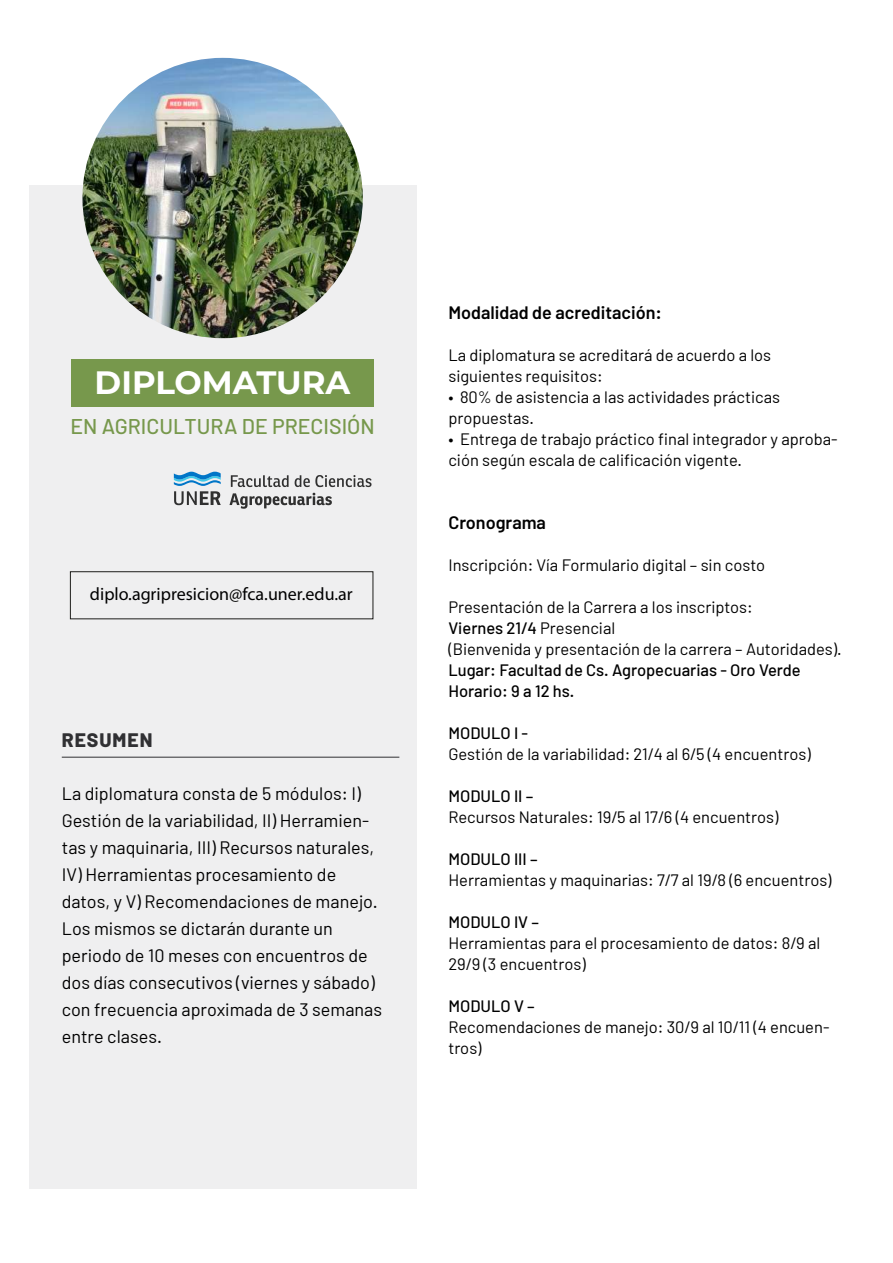
<style>
.page{position:relative;width:893px;height:1263px;background:#fff}
.page>*{position:absolute;margin:0;border:0;box-sizing:border-box;transform-origin:0 0}
.t1{font:700 32.4px "Montserrat";color:#fff}
.t2{font:500 21.3px "Barlow";color:#77984c}
.t3{font:800 19.5px "Barlow";letter-spacing:.05em;color:#303033}
.t4{font:18px/27px "Barlow";color:#000}
.t5{font:18px "Myriad Pro";color:#000}
.t6{font:600 18px "Barlow";color:#000}
.t7{font:16.5px/21px "Barlow";color:#000}
.t8{font:500 16.5px/21px "Barlow";color:#000}
.s1{font-weight:500}
</style>
<div class="page">
<div style="left:29px;top:185px;width:387px;height:1003px;background:#efeff0"></div>
<hr style="left:62px;top:757px;width:337px;height:1px;background:#303033">
<svg style="left:231px;top:475px;width:58px;height:12px"></svg>
<svg style="left:295px;top:475px;width:77px;height:12px"></svg>
<svg style="left:229px;top:493px;width:103px;height:16px"></svg>
<svg style="left:174px;top:472px;width:47px;height:33px"></svg>
<div style="left:71px;top:359px;width:303px;height:47px;background:#77984c"></div>
<div style="left:70px;top:571px;width:303px;height:48px;border:1px solid #1d1d1b"></div>
<img style="left:82px;top:58px;width:281px;height:280px;border-radius:140px">
<h1 class="t1" style="left:95px;top:359px;width:257px">DIPLOMATURA</h1>
<p class="t2" style="left:71px;top:413px;width:306px">EN AGRICULTURA DE PRECISIÓN</p>
<p class="t5" style="left:90px;top:583px;width:264px">diplo.agripresicion@fca.uner.edu.ar</p>
<p class="t3" style="left:62px;top:728px;width:92px">RESUMEN</p>
<p class="t4" style="left:62px;top:779px;width:322px">La diplomatura consta de 5 módulos: I)<br>Gestión de la variabilidad, II) Herramien&shy;tas y maquinaria, III) Recursos naturales, IV) Herramientas procesamiento de datos, y V) Recomendaciones de manejo.<br>Los mismos se dictarán durante un periodo de 10 meses con encuentros de dos días consecutivos (viernes y sábado) con frecuencia aproximada de 3 semanas entre clases.</p>
<p class="t6" style="left:448px;top:301px;width:215px">Modalidad de acreditación:</p>
<p class="t7" style="left:448px;top:344px;width:324px">La diplomatura se acreditará de acuerdo a los siguientes requisitos:</p>
<p class="t7" style="left:448px;top:386px;width:333px">• 80% de asistencia a las actividades prácticas propuestas.</p>
<p class="t7" style="left:448px;top:428px;width:391px">• Entrega de trabajo práctico final integrador y aproba&shy;ción según escala de calificación vigente.</p>
<p class="t6" style="left:448px;top:511px;width:99px">Cronograma</p>
<p class="t7" style="left:448px;top:554px;width:318px">Inscripción: Vía Formulario digital – sin costo</p>
<p class="t7" style="left:448px;top:596px;width:395px">Presentación de la Carrera a los inscriptos:<br><span class="s1">Viernes 21/4</span> Presencial<br>(Bienvenida y presentación de la carrera – Autoridades).</p>
<p class="t8" style="left:448px;top:659px;width:354px">Lugar: Facultad de Cs. Agropecuarias - Oro Verde<br>Horario: 9 a 12 hs.</p>
<p class="t8" style="left:448px;top:722px;width:81px">MODULO I -</p>
<p class="t7" style="left:448px;top:743px;width:364px">Gestión de la variabilidad: 21/4 al 6/5 (4 encuentros)</p>
<p class="t8" style="left:448px;top:785px;width:87px">MODULO II –</p>
<p class="t7" style="left:448px;top:806px;width:332px">Recursos Naturales: 19/5 al 17/6 (4 encuentros)</p>
<p class="t8" style="left:448px;top:848px;width:91px">MODULO III –</p>
<p class="t7" style="left:448px;top:869px;width:385px">Herramientas y maquinarias: 7/7 al 19/8 (6 encuentros)</p>
<p class="t8" style="left:448px;top:911px;width:92px">MODULO IV –</p>
<p class="t7" style="left:448px;top:932px;width:373px">Herramientas para el procesamiento de datos: 8/9 al<br>29/9 (3 encuentros)</p>
<p class="t8" style="left:448px;top:995px;width:88px">MODULO V –</p>
<p class="t7" style="left:448px;top:1016px;width:383px">Recomendaciones de manejo: 30/9 al 10/11 (4 encuen&shy;tros)</p>
</div>
